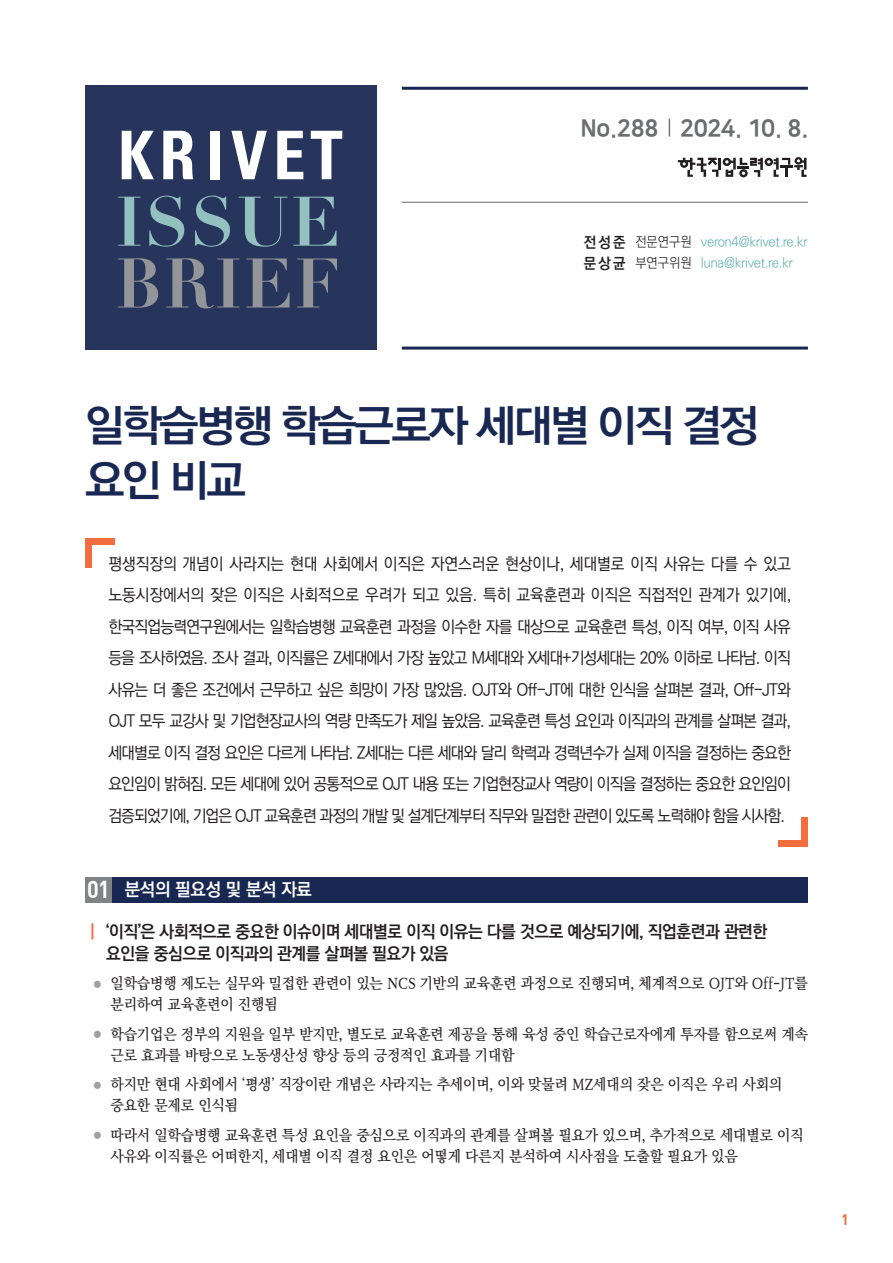
<style>
.page{position:relative;width:893px;height:1263px;background:#fff}
.page>*{position:absolute;margin:0;border:0;box-sizing:border-box;transform-origin:0 0}
.t1{font:700 43.2px/55.8px "Ko Pub World Dotum";letter-spacing:-.06em;color:#182853;scale:1.05 1}
.t2{font:24px "Nanum Square EB";letter-spacing:-.02em;color:#6c6d70;scale:.95 1}
.t3{font:700 18px "Ko Pub World Dotum";letter-spacing:-.01em;color:#fff}
.t4{font:700 17.25px/22.5px "Ko Pub World Dotum";letter-spacing:-.025em;color:#231f20}
.t5{font:500 16.5px/31.5px "Ko Pub World Dotum";letter-spacing:-.06em;color:#231f20;text-align:justify;scale:.96 1}
.t6{font:500 15px/21px "Ko Pub World Batang";letter-spacing:-.01em;color:#231f20;scale:.95 1}
.t7{font:700 15px/21px "Ko Pub World Dotum";letter-spacing:.15em;color:#231f20;scale:.95 1}
.t8{font:15px "Dinbol";color:#f36d41;scale:.95 1}
.t9{font:300 13.5px/21px "Ko Pub World Dotum";letter-spacing:-.03em;color:#59afaa}
.t10{font:300 13.5px/21px "Ko Pub World Dotum";letter-spacing:.01em;color:#231f20;scale:.95 1}
.s1{font-family:"Dinbol";font-weight:400;font-size:24px}
.s2{color:#f36d41}
.s3{font-size:9px;color:#9d9fa2}
</style>
<div class="page">
<div style="left:85px;top:85px;width:291px;height:264px;background:#27355d"></div>
<svg style="left:311px;top:131px;width:31px;height:48px"></svg>
<svg style="left:277px;top:131px;width:26px;height:48px"></svg>
<svg style="left:163px;top:131px;width:30px;height:48px"></svg>
<svg style="left:122px;top:131px;width:32px;height:48px"></svg>
<div style="left:210px;top:131px;width:10px;height:48px;background:#fff"></div>
<svg style="left:231px;top:131px;width:36px;height:48px"></svg>
<hr style="left:402px;top:202px;width:406px;height:1px;background:#67676a">
<hr style="left:402px;top:87px;width:406px;height:3px;background:#182853">
<hr style="left:402px;top:347px;width:406px;height:3px;background:#182853">
<svg style="left:118px;top:258px;width:219px;height:50px"></svg>
<svg style="left:118px;top:196px;width:218px;height:51px"></svg>
<svg style="left:678px;top:157px;width:129px;height:20px"></svg>
<svg style="left:669px;top:119px;width:1px;height:18px"></svg>
<div style="left:778px;top:817px;width:30px;height:30px;background:#f36d41"></div>
<div style="left:771px;top:810px;width:30px;height:29px;background:#fff"></div>
<div style="left:85px;top:538px;width:30px;height:29px;background:#f36d41"></div>
<div style="left:92px;top:545px;width:30px;height:30px;background:#fff"></div>
<div style="left:112px;top:877px;width:696px;height:25px;background:#182853"></div>
<div style="left:85px;top:877px;width:27px;height:25px;background:#808285"></div>
<h2 class="t2" style="left:580px;top:115px;width:242px">No.288 2024. 10. 8.</h2>
<p class="t10" style="left:635px;top:232px;width:61px">전문연구원 부연구위원</p>
<p class="t7" style="left:584px;top:233px;width:45px">전성준 문상균</p>
<p class="t9" style="left:701px;top:232px;width:108px">veron4@krivet.re.kr luna@krivet.re.kr</p>
<h1 class="t1" style="left:85px;top:399px;width:643px">일학습병행 학습근로자 세대별 이직 결정 요인 비교</h1>
<p class="t5" style="left:108px;top:549px;width:713px">평생직장의 개념이 사라지는 현대 사회에서 이직은 자연스러운 현상이나, 세대별로 이직 사유는 다를 수 있고 노동시장에서의 잦은 이직은 사회적으로 우려가 되고 있음. 특히 교육훈련과 이직은 직접적인 관계가 있기에, 한국직업능력연구원에서는 일학습병행 교육훈련 과정을 이수한 자를 대상으로 교육훈련 특성, 이직 여부, 이직 사유 등을 조사하였음. 조사 결과, 이직률은 Z세대에서 가장 높았고 M세대와 X세대+기성세대는 20% 이하로 나타남. 이직 사유는 더 좋은 조건에서 근무하고 싶은 희망이 가장 많았음. OJT와 Off-JT에 대한 인식을 살펴본 결과, Off-JT와 OJT 모두 교강사 및 기업현장교사의 역량 만족도가 제일 높았음. 교육훈련 특성 요인과 이직과의 관계를 살펴본 결과, 세대별로 이직 결정 요인은 다르게 나타남. Z세대는 다른 세대와 달리 학력과 경력년수가 실제 이직을 결정하는 중요한 요인임이 밝혀짐. 모든 세대에 있어 공통적으로 OJT 내용 또는 기업현장교사 역량이 이직을 결정하는 중요한 요인임이 검증되었기에, 기업은 OJT 교육훈련 과정의 개발 및 설계단계부터 직무와 밀접한 관련이 있도록 노력해야 함을 시사함.</p>
<p class="t3" style="left:87px;top:876px;width:226px"><span class="s1">01</span> 분석의 필요성 및 분석 자료</p>
<p class="t4" style="left:106px;top:921px;width:663px;text-indent:-17px"><span class="s2">|</span> ‘이직’은 사회적으로 중요한 이슈이며 세대별로 이직 이유는 다를 것으로 예상되기에, 직업훈련과 관련한 요인을 중심으로 이직과의 관계를 살펴볼 필요가 있음</p>
<p class="t6" style="left:111px;top:973px;width:735px;text-indent:-17px"><span class="s3">●</span> 일학습병행 제도는 실무와 밀접한 관련이 있는 NCS 기반의 교육훈련 과정으로 진행되며, 체계적으로 OJT와 Off-JT를 분리하여 교육훈련이 진행됨</p>
<p class="t6" style="left:111px;top:1024px;width:736px;text-indent:-17px"><span class="s3">●</span> 학습기업은 정부의 지원을 일부 받지만, 별도로 교육훈련 제공을 통해 육성 중인 학습근로자에게 투자를 함으로써 계속 근로 효과를 바탕으로 노동생산성 향상 등의 긍정적인 효과를 기대함</p>
<p class="t6" style="left:111px;top:1074px;width:708px;text-indent:-17px"><span class="s3">●</span> 하지만 현대 사회에서 ‘평생’ 직장이란 개념은 사라지는 추세이며, 이와 맞물려 MZ세대의 잦은 이직은 우리 사회의 중요한 문제로 인식됨</p>
<p class="t6" style="left:111px;top:1125px;width:731px;text-indent:-17px"><span class="s3">●</span> 따라서 일학습병행 교육훈련 특성 요인을 중심으로 이직과의 관계를 살펴볼 필요가 있으며, 추가적으로 세대별로 이직 사유와 이직률은 어떠한지, 세대별 이직 결정 요인은 어떻게 다른지 분석하여 시사점을 도출할 필요가 있음</p>
<p class="t8" style="left:841px;top:1209px;width:10px">1</p>
</div>
